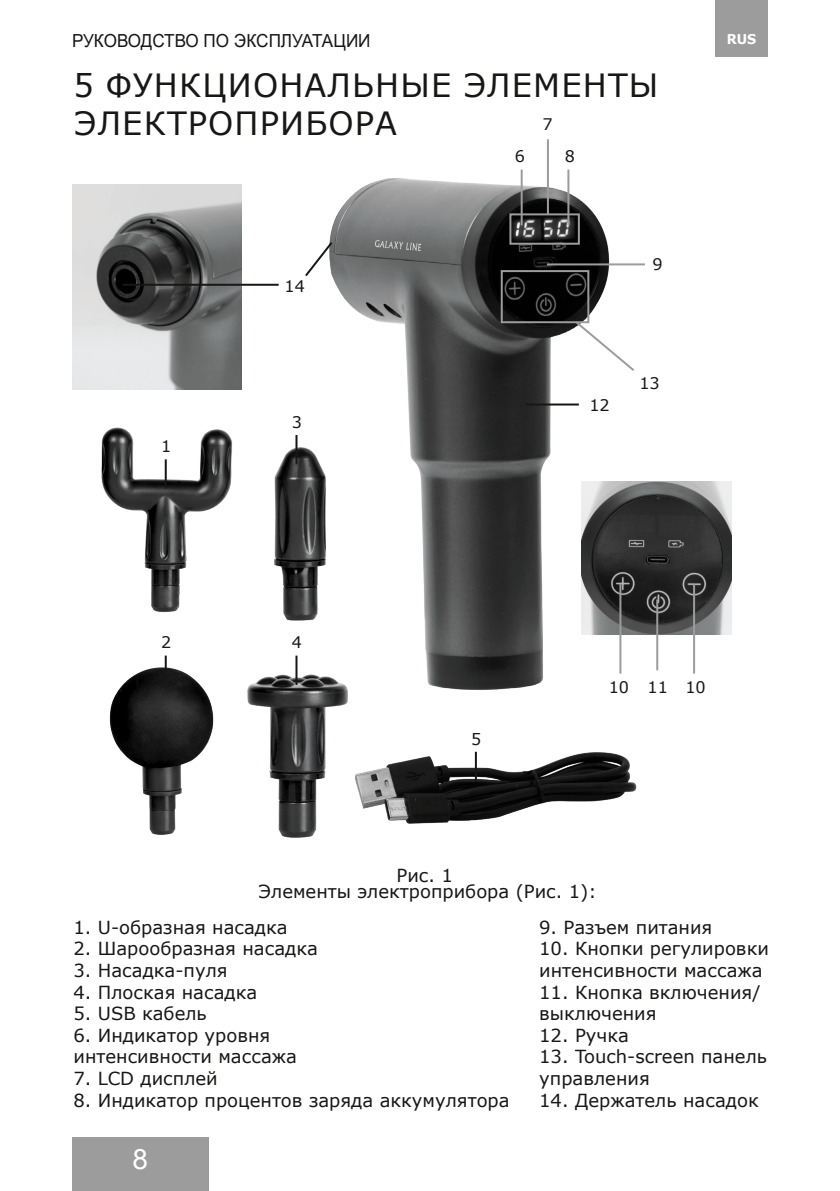
<style>
.page{position:relative;width:840px;height:1191px;background:#fff}
.page>*{position:absolute;margin:0;border:0;box-sizing:border-box;transform-origin:0 0}
.Заголовок{font:32px/38.4px "Verdana";letter-spacing:.035em;color:#171716}
.t1{font:28px "Verdana";color:#fff}
.Текст{font:18px/21.6px "Verdana";color:#171716}
.t2{font:18px "Arial";color:#171716;scale:.95 1}
.t3{font:16px "Verdana";color:#171716}
.t4{font:700 13.6px "Verdana";color:#fff;scale:.95 1}
.s1{font-family:"Arial"}
</style>
<div class="page">
<div style="left:714px;top:0;width:53px;height:57px;background:#9c9c9d"></div>
<div style="left:72px;top:1137px;width:136px;height:54px;background:#9c9c9d"></div>
<img style="left:691px;top:482px;width:40px;height:152px">
<img style="left:72px;top:185px;width:169px;height:205px">
<img style="left:370px;top:751px;width:267px;height:73px">
<img style="left:247px;top:656px;width:123px;height:182px">
<img style="left:199px;top:377px;width:110px;height:279px">
<img style="left:109px;top:646px;width:115px;height:189px">
<img style="left:101px;top:407px;width:143px;height:224px">
<img style="left:309px;top:150px;width:382px;height:564px">
<hr style="left:165px;top:459px;width:2px;height:30px;background:#171716">
<hr style="left:165px;top:655px;width:2px;height:30px;background:#171716">
<hr style="left:474px;top:751px;width:2px;height:30px;background:#171716">
<hr style="left:123px;top:284px;width:155px;height:2px;background:#171716">
<svg style="left:305px;top:240px;width:29px;height:38px"></svg>
<hr style="left:525px;top:403px;width:53px;height:2px;background:#171716">
<hr style="left:546px;top:263px;width:98px;height:2px;background:#9c9c9d">
<hr style="left:656px;top:599px;width:2px;height:71px;background:#9c9c9d">
<hr style="left:692px;top:584px;width:2px;height:89px;background:#9c9c9d">
<hr style="left:619px;top:584px;width:2px;height:89px;background:#9c9c9d">
<hr style="left:520px;top:170px;width:2px;height:55px;background:#9c9c9d">
<hr style="left:567px;top:170px;width:2px;height:55px;background:#9c9c9d">
<hr style="left:546px;top:139px;width:2px;height:75px;background:#9c9c9d">
<svg style="left:573px;top:319px;width:63px;height:54px"></svg>
<hr style="left:295px;top:655px;width:2px;height:30px;background:#171716">
<hr style="left:295px;top:435px;width:2px;height:29px;background:#171716">
<div style="left:509px;top:213px;width:70px;height:32px;border:2px solid #9c9c9d"></div>
<div style="left:500px;top:270px;width:89px;height:53px;border:2px solid #9c9c9d"></div>
<p class="t2" style="left:72px;top:29px;width:315px">РУКОВОДСТВО ПО ЭКCПЛУАТАЦИИ</p>
<p class="Заголовок" style="left:73px;top:65px;width:586px">5 ФУНКЦИОНАЛЬНЫЕ ЭЛЕМЕНТЫ<br>ЭЛЕКТРОПРИБОРА</p>
<p class="t3" style="left:542px;top:114px;width:12px">7</p>
<p class="t3" style="left:161px;top:435px;width:12px">1</p>
<p class="t3" style="left:284px;top:275px;width:22px">14</p>
<p class="t3" style="left:291px;top:411px;width:12px">3</p>
<p class="t3" style="left:514px;top:145px;width:12px">6</p>
<p class="t3" style="left:564px;top:145px;width:12px">8</p>
<p class="t3" style="left:652px;top:253px;width:12px">9</p>
<p class="t3" style="left:589px;top:394px;width:22px">12</p>
<p class="t3" style="left:639px;top:372px;width:22px">13</p>
<p class="t4" style="left:726px;top:30px;width:33px">RUS</p>
<p class="t3" style="left:161px;top:631px;width:12px">2</p>
<p class="t3" style="left:291px;top:631px;width:12px">4</p>
<p class="t3" style="left:471px;top:728px;width:12px">5</p>
<p class="Текст" style="left:396px;top:864px;width:58px">Рис. 1</p>
<p class="t3" style="left:608px;top:676px;width:22px">10</p>
<p class="t3" style="left:685px;top:676px;width:22px">10</p>
<p class="t3" style="left:647px;top:676px;width:22px">11</p>
<p class="Текст" style="left:258px;top:880px;width:339px">Элементы электроприбора (Рис. 1):</p>
<p class="Текст" style="left:73px;top:916px;width:215px">1. U-образная насадка</p>
<p class="Текст" style="left:73px;top:937px;width:246px">2. Шарообразная насадка</p>
<p class="Текст" style="left:73px;top:959px;width:156px">3. Насадка-пуля</p>
<p class="Текст" style="left:73px;top:981px;width:185px">4. Плоская насадка</p>
<p class="Текст" style="left:73px;top:1002px;width:135px">5. USB кабель</p>
<p class="Текст" style="left:73px;top:1024px;width:225px">6. Индикатор уровня интенсивности массажа</p>
<p class="Текст" style="left:73px;top:1067px;width:146px">7. LCD дисплей</p>
<p class="Текст" style="left:73px;top:1089px;width:437px">8. Индикатор процентов заряда аккумулятора</p>
<p class="Текст" style="left:539px;top:916px;width:175px">9. Разъем питания</p>
<p class="Текст" style="left:539px;top:937px;width:231px">10. Кнопки регулировки интенсивности массажа</p>
<p class="Текст" style="left:539px;top:981px;width:223px">11. Кнопка включения/ выключения</p>
<p class="Текст" style="left:539px;top:1024px;width:91px">12. Ручка</p>
<p class="Текст" style="left:539px;top:1045px;width:229px">13. Touch-screen панель управления</p>
<p class="Текст" style="left:539px;top:1089px;width:221px">14. Держатель насадок</p>
<h2 class="t1" style="left:131px;top:1132px;width:19px">8<span class="s1">8</span></h2>
</div>
